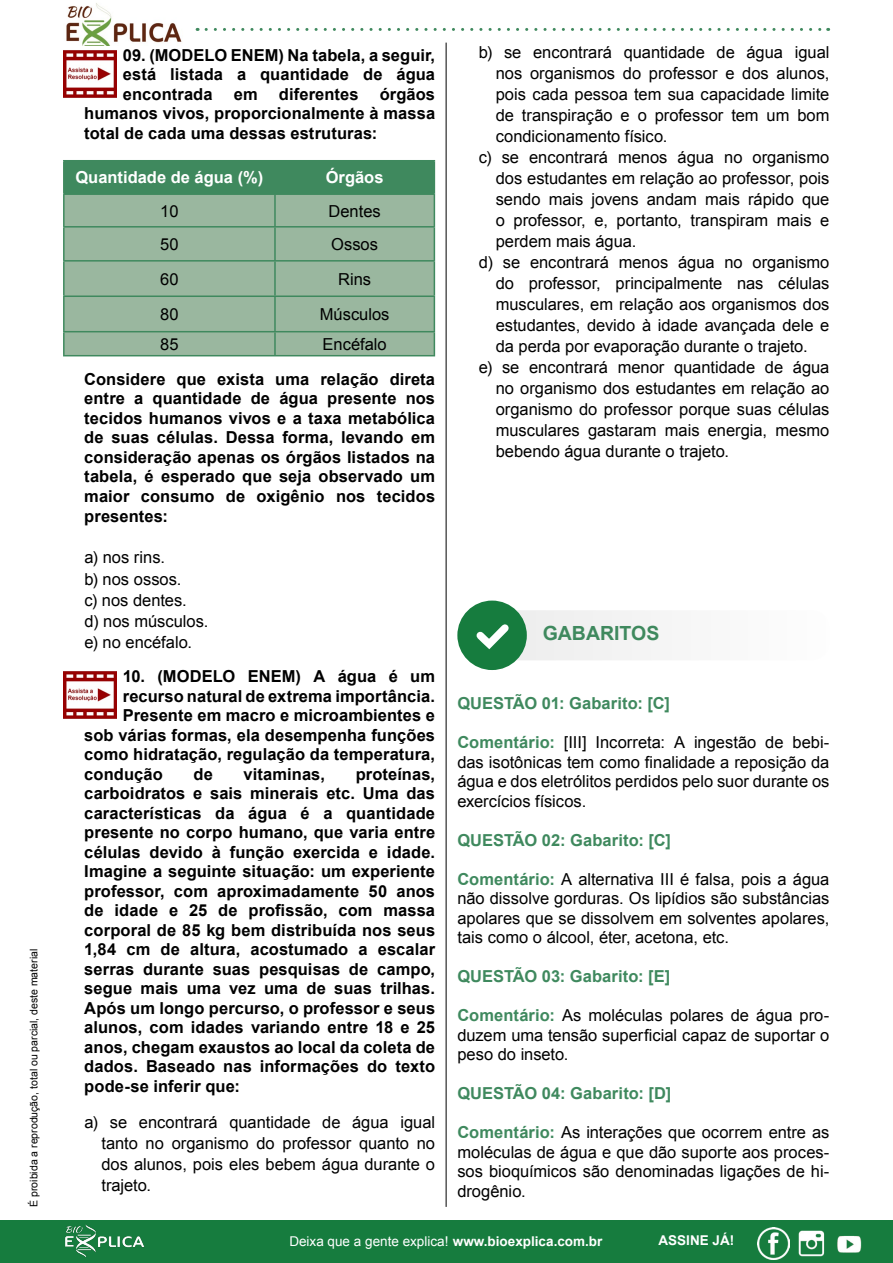
<style>
.page{position:relative;width:893px;height:1263px;background:#fff}
.page>*{position:absolute;margin:0;border:0;box-sizing:border-box;transform-origin:0 0}
.t1{font:700 19.5px "Arial";color:#3f895e}
.t2{font:16.5px/19.5px "Arial";color:#000;text-align:justify}
.t3{font:700 16.5px/19.5px "Arial";letter-spacing:.005em;color:#000;text-align:justify}
.t4{font:700 16.5px "Arial";letter-spacing:.005em;color:#3f895e}
.t5{font:700 16.5px "Arial";color:#fff}
.t6{font:13.5px "Arial";color:#fff}
.t7{font:700 13.5px "Arial";color:#fff}
.t8{font:10.5px "Arial";color:#000}
.s1{font-weight:700;color:#3f895e}
.s2{font-weight:700}
</style>
<div class="page">
<img style="left:66px;top:3px;width:116px;height:43px">
<div style="left:0;top:1220px;width:893px;height:43px;background:#167c3e"></div>
<img style="left:758px;top:1227px;width:32px;height:32px">
<img style="left:798px;top:1230px;width:27px;height:27px">
<img style="left:837px;top:1235px;width:25px;height:18px">
<svg style="left:206px;top:28px;width:623px;height:3px"></svg>
<img style="left:65px;top:1224px;width:80px;height:32px">
<hr style="left:446px;top:43px;width:1px;height:1164px;background:#000">
<img style="left:63px;top:50px;width:53px;height:48px">
<div style="left:65px;top:161px;width:369px;height:32px;background:#3f895e"></div>
<div style="left:65px;top:195px;width:369px;height:160px;background:#9ab79f"></div>
<hr style="left:63px;top:160px;width:212px;height:1px;background:#3f895e">
<hr style="left:63px;top:161px;width:2px;height:32px;background:#3f895e">
<hr style="left:275px;top:160px;width:160px;height:1px;background:#3f895e">
<hr style="left:274px;top:161px;width:2px;height:32px;background:#3f895e">
<hr style="left:434px;top:161px;width:1px;height:32px;background:#3f895e">
<hr style="left:63px;top:193px;width:212px;height:2px;background:#3f895e">
<hr style="left:63px;top:195px;width:2px;height:31px;background:#3f895e">
<hr style="left:275px;top:193px;width:160px;height:2px;background:#3f895e">
<hr style="left:274px;top:195px;width:2px;height:31px;background:#3f895e">
<hr style="left:434px;top:195px;width:1px;height:31px;background:#3f895e">
<hr style="left:63px;top:226px;width:212px;height:2px;background:#3f895e">
<hr style="left:63px;top:228px;width:2px;height:32px;background:#3f895e">
<hr style="left:275px;top:226px;width:160px;height:2px;background:#3f895e">
<hr style="left:274px;top:228px;width:2px;height:32px;background:#3f895e">
<hr style="left:434px;top:228px;width:1px;height:32px;background:#3f895e">
<hr style="left:63px;top:260px;width:212px;height:2px;background:#3f895e">
<hr style="left:63px;top:262px;width:2px;height:33px;background:#3f895e">
<hr style="left:275px;top:260px;width:160px;height:2px;background:#3f895e">
<hr style="left:274px;top:262px;width:2px;height:33px;background:#3f895e">
<hr style="left:434px;top:262px;width:1px;height:33px;background:#3f895e">
<hr style="left:63px;top:295px;width:212px;height:2px;background:#3f895e">
<hr style="left:63px;top:297px;width:2px;height:34px;background:#3f895e">
<hr style="left:275px;top:295px;width:160px;height:2px;background:#3f895e">
<hr style="left:274px;top:297px;width:2px;height:34px;background:#3f895e">
<hr style="left:434px;top:297px;width:1px;height:34px;background:#3f895e">
<hr style="left:63px;top:331px;width:212px;height:1px;background:#3f895e">
<hr style="left:63px;top:332px;width:2px;height:23px;background:#3f895e">
<hr style="left:275px;top:331px;width:160px;height:1px;background:#3f895e">
<hr style="left:274px;top:332px;width:2px;height:23px;background:#3f895e">
<svg style="left:434px;top:332px;width:1px;height:23px"></svg>
<hr style="left:63px;top:355px;width:212px;height:1px;background:#3f895e">
<hr style="left:275px;top:355px;width:160px;height:1px;background:#3f895e">
<img style="left:63px;top:671px;width:53px;height:48px">
<div style="left:490px;top:610px;width:339px;height:50px;background:#f6f6f6;border-radius:18px"></div>
<div style="left:457px;top:601px;width:70px;height:69px;background:#167c3e;border-radius:50%"></div>
<svg style="left:476px;top:624px;width:39px;height:38px"></svg>
<p class="t8" style="left:27px;top:1207px;width:259px;rotate:-90deg">É proibida a reprodução, total ou parcial, deste material</p>
<p class="t3" style="left:123px;top:46px;width:314px">09. (MODELO ENEM) Na tabela, a seguir, está listada a quantidade de água encontrada</p>
<p class="t3" style="left:84px;top:85px;width:352px;text-indent:295px">órgãos humanos vivos, proporcionalmente à massa total de cada uma dessas estruturas:</p>
<p class="t5" style="left:75px;top:167px;width:189px">Quantidade de água (%)</p>
<p class="t5" style="left:326px;top:167px;width:59px">Órgãos</p>
<p class="t2" style="left:160px;top:201px;width:20px">10</p>
<p class="t2" style="left:329px;top:201px;width:54px">Dentes</p>
<p class="t2" style="left:160px;top:234px;width:20px">50</p>
<p class="t2" style="left:331px;top:234px;width:48px">Ossos</p>
<p class="t2" style="left:160px;top:269px;width:20px">60</p>
<p class="t2" style="left:338px;top:269px;width:34px">Rins</p>
<p class="t2" style="left:160px;top:305px;width:20px">80</p>
<p class="t2" style="left:320px;top:305px;width:71px">Músculos</p>
<p class="t2" style="left:160px;top:334px;width:20px">85</p>
<p class="t2" style="left:323px;top:334px;width:66px">Encéfalo</p>
<p class="t3" style="left:84px;top:370px;width:352px">Considere que exista uma relação direta entre a quantidade de água presente nos tecidos humanos vivos e a taxa metabólica de suas células. Dessa forma, levando em consideração apenas os órgãos listados na tabela, é esperado que seja observado um maior consumo de oxigênio nos tecidos presentes:</p>
<p class="t2" style="left:84px;top:547px;width:126px;line-height:21px;text-align:left">a) nos rins.<br>b) nos ossos.<br>c) nos dentes.<br>d) nos músculos. e) no encéfalo.</p>
<p class="t3" style="left:123px;top:667px;width:314px">10. (MODELO ENEM) A água é um</p>
<p class="t3" style="left:123px;top:686px;width:314px">recurso natural de extrema importância.</p>
<p class="t3" style="left:123px;top:706px;width:314px">Presente em macro e microambientes e</p>
<p class="t3" style="left:84px;top:725px;width:352px">sob várias formas, ela desempenha funções</p>
<p class="t3" style="left:84px;top:745px;width:352px">como hidratação, regulação da temperatura,</p>
<p class="t3" style="left:84px;top:764px;width:80px">condução</p>
<p class="t3" style="left:193px;top:764px;width:21px">de</p>
<p class="t3" style="left:244px;top:764px;width:83px">vitaminas,</p>
<p class="t3" style="left:234px;top:85px;width:25px">em</p>
<p class="t3" style="left:279px;top:85px;width:81px">diferentes</p>
<p class="t3" style="left:84px;top:764px;width:352px;text-indent:271px">proteínas, carboidratos e sais minerais etc. Uma das características da água é a quantidade presente no corpo humano, que varia entre células devido à função exercida e idade.<br>Imagine a seguinte situação: um experiente professor, com aproximadamente 50 anos de idade e 25 de profissão, com massa corporal de 85 kg bem distribuída nos seus 1,84 cm de altura, acostumado a escalar serras durante suas pesquisas de campo, segue mais uma vez uma de suas trilhas.<br>Após um longo percurso, o professor e seus alunos, com idades variando entre 18 e 25 anos, chegam exaustos ao local da coleta de dados. Baseado nas informações do texto pode-se inferir que:</p>
<p class="t2" style="left:101px;top:1111px;width:335px;line-height:21px;text-indent:-17px">a) se encontrará quantidade de água igual tanto no organismo do professor quanto no dos alunos, pois eles bebem água durante o trajeto.</p>
<p class="t2" style="left:479px;top:43px;width:352px">b) se encontrará quantidade de água igual</p>
<p class="t2" style="left:496px;top:64px;width:335px">nos organismos do professor e dos alunos,</p>
<p class="t2" style="left:496px;top:85px;width:335px">pois cada pessoa tem sua capacidade limite</p>
<p class="t2" style="left:496px;top:106px;width:335px">de transpiração e o professor tem um bom</p>
<p class="t2" style="left:496px;top:127px;width:173px">condicionamento físico.</p>
<p class="t2" style="left:479px;top:148px;width:352px">c) se encontrará menos água no organismo</p>
<p class="t2" style="left:496px;top:169px;width:335px">dos estudantes em relação ao professor, pois</p>
<p class="t2" style="left:496px;top:190px;width:335px">sendo mais jovens andam mais rápido que</p>
<p class="t2" style="left:496px;top:211px;width:335px">o professor, e, portanto, transpiram mais e</p>
<p class="t2" style="left:496px;top:232px;width:142px">perdem mais água.</p>
<p class="t2" style="left:479px;top:253px;width:352px">d) se encontrará menos água no organismo</p>
<p class="t2" style="left:496px;top:274px;width:335px">do professor, principalmente nas células</p>
<p class="t2" style="left:496px;top:295px;width:335px">musculares, em relação aos organismos dos</p>
<p class="t2" style="left:496px;top:316px;width:335px">estudantes, devido à idade avançada dele e</p>
<p class="t2" style="left:496px;top:337px;width:314px">da perda por evaporação durante o trajeto.</p>
<p class="t2" style="left:479px;top:358px;width:352px">e) se encontrará menor quantidade de água</p>
<p class="t2" style="left:496px;top:379px;width:335px">no organismo dos estudantes em relação ao</p>
<p class="t2" style="left:496px;top:400px;width:335px">organismo do professor porque suas células</p>
<p class="t2" style="left:496px;top:421px;width:335px">musculares gastaram mais energia, mesmo</p>
<p class="t2" style="left:496px;top:442px;width:235px">bebendo água durante o trajeto.</p>
<p class="t1" style="left:543px;top:620px;width:118px">GABARITOS</p>
<p class="t4" style="left:457px;top:692px;width:214px">QUESTÃO 01: Gabarito: [C]</p>
<p class="t2" style="left:457px;top:733px;width:374px"><span class="s1">Comentário:</span> [III] Incorreta: A ingestão de bebi&shy;das isotônicas tem como finalidade a reposição da água e dos eletrólitos perdidos pelo suor durante os exercícios físicos.</p>
<p class="t4" style="left:457px;top:829px;width:215px">QUESTÃO 02: Gabarito: [C]</p>
<p class="t2" style="left:457px;top:869px;width:374px"><span class="s1">Comentário:</span> A alternativa III é falsa, pois a água não dissolve gorduras. Os lipídios são substâncias apolares que se dissolvem em solventes apolares, tais como o álcool, éter, acetona, etc.</p>
<p class="t4" style="left:457px;top:965px;width:214px">QUESTÃO 03: Gabarito: [E]</p>
<p class="t2" style="left:457px;top:1006px;width:374px"><span class="s1">Comentário:</span> As moléculas polares de água pro&shy;duzem uma tensão superficial capaz de suportar o peso do inseto.</p>
<p class="t4" style="left:457px;top:1082px;width:215px">QUESTÃO 04: Gabarito: [D]</p>
<p class="t2" style="left:457px;top:1123px;width:374px"><span class="s1">Comentário:</span> As interações que ocorrem entre as moléculas de água e que dão suporte aos proces&shy;sos bioquímicos são denominadas ligações de hi&shy;drogênio.</p>
<p class="t6" style="left:289px;top:1232px;width:315px">Deixa que a gente explica! <span class="s2">www.bioexplica.com.br</span></p>
<p class="t7" style="left:658px;top:1231px;width:77px">ASSINE JÁ!</p>
</div>
